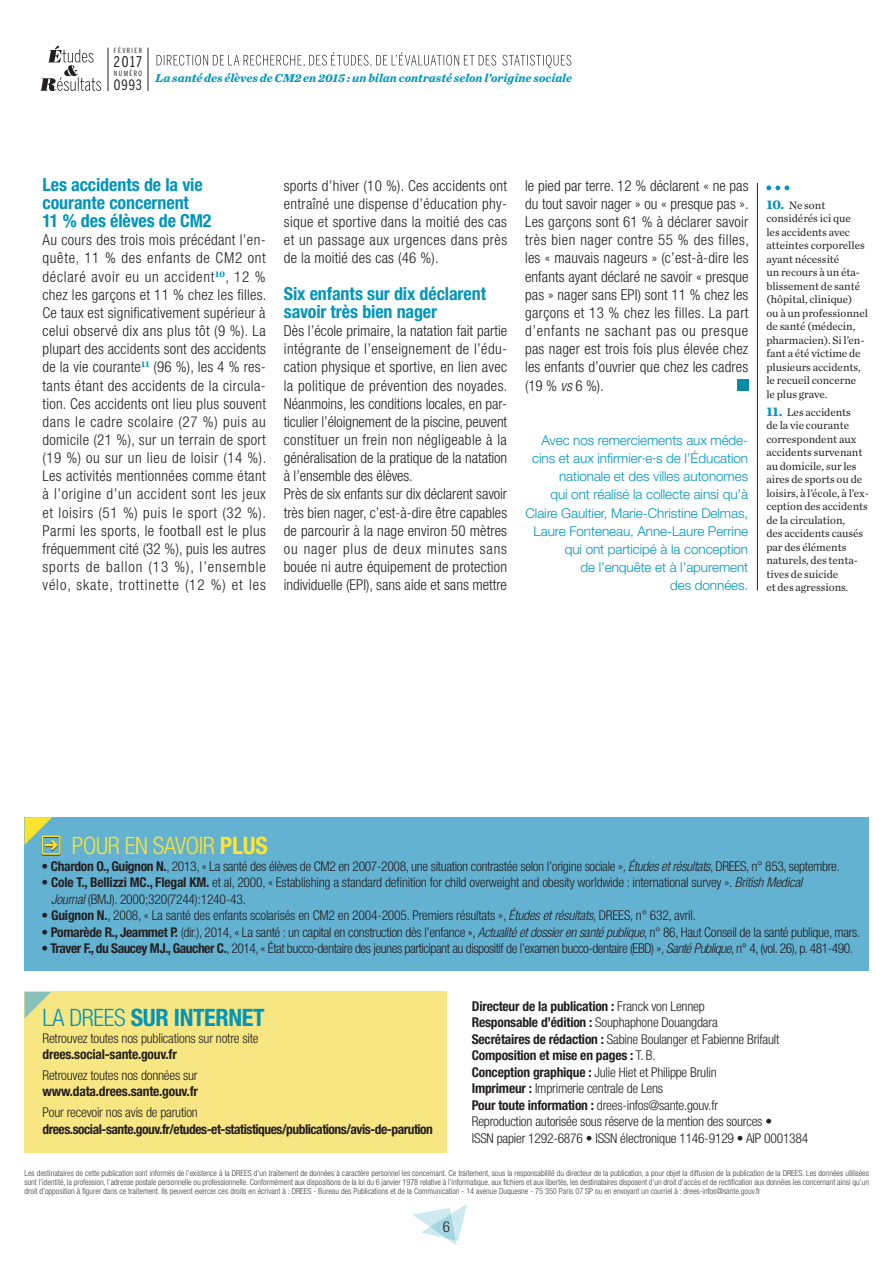
<style>
.page{position:relative;width:893px;height:1263px;background:#fff}
.page>*{position:absolute;margin:0;border:0;box-sizing:border-box;transform-origin:0 0}
.t1{font:700 condensed 24px "Helvetica Neue LT Std";letter-spacing:-.015em;color:#0095bb}
.t2{font:300 condensed 24px "Helvetica Neue LT Std";letter-spacing:-.015em;color:#fce52c}
.t3{font:700 condensed 18px/18.1px "Helvetica Neue LT Std";letter-spacing:-.005em;color:#0095bb}
.t4{font:300 condensed 15px/18.1px "Helvetica Neue LT Std";letter-spacing:.01em;color:#231f20;text-align:justify}
.t5{font:14.7px "Benton Sans Comp";color:#231f20}
.t6{font:14.25px "Benton Sans Comp";color:#231f20}
.t7{font:300 condensed 13.5px/16.5px "Helvetica Neue LT Std";letter-spacing:-.015em;color:#231f20}
.t8{font:300 13.5px/18.1px "Helvetica Neue LT Std";letter-spacing:-.005em;color:#0095bb;text-align:right}
.t9{font:300 condensed 13.5px "Helvetica Neue LT Std";letter-spacing:-.035em;color:#231f20}
.t10{font:700 condensed 13.5px "Helvetica Neue LT Std";letter-spacing:-.035em;color:#231f20}
.t11{font:700 condensed 13.5px "Helvetica Neue LT Std";letter-spacing:-.015em;color:#231f20}
.t12{font:italic 700 12px "Chronicle Text G1";letter-spacing:.005em;color:#0095bb}
.t13{font:11.25px/13.5px "Chronicle Text G1";letter-spacing:-.005em;color:#231f20}
.t14{font:300 condensed 8.25px/9px "Helvetica Neue LT Std";color:#3e3e3f;text-align:justify}
.t15{font:7.2px "Benton Sans Comp";letter-spacing:.18em;color:#231f20}
.t16{font:7.05px "Benton Sans Comp";letter-spacing:.2em;color:#231f20}
.s1{font-style:italic}
.s2{font-weight:700;font-size:13.5px;color:#0095bb}
.s3{font-weight:700}
.s4{font-weight:300}
</style>
<div class="page">
<svg style="left:412px;top:1204px;width:55px;height:41px"></svg>
<div style="left:25px;top:992px;width:422px;height:161px;background:#f7e682"></div>
<svg style="left:25px;top:992px;width:26px;height:26px"></svg>
<hr style="left:108px;top:48px;width:1px;height:43px;background:#231f20">
<hr style="left:148px;top:48px;width:1px;height:43px;background:#231f20">
<svg style="left:157px;top:52px;width:414px;height:16px"></svg>
<svg style="left:40px;top:46px;width:61px;height:45px"></svg>
<div style="left:737px;top:379px;width:11px;height:11px;background:#088ba5"></div>
<hr style="left:757px;top:183px;width:1px;height:407px;background:#231f20">
<div style="left:25px;top:817px;width:844px;height:153px;background:#64b2d2"></div>
<svg style="left:25px;top:817px;width:36px;height:38px"></svg>
<svg style="left:766px;top:185px;width:23px;height:5px"></svg>
<p class="t16" style="left:114px;top:47px;width:30px">FÉVRIER</p>
<p class="t5" style="left:114px;top:53px;width:30px">2017</p>
<p class="t15" style="left:114px;top:70px;width:30px">NUMÉRO</p>
<p class="t6" style="left:114px;top:77px;width:30px">0993</p>
<p class="t12" style="left:156px;top:68px;width:418px">La santé des élèves de CM2 en 2015 : un bilan contrasté selon l’origine sociale</p>
<p class="t3" style="left:43px;top:175px;width:171px">Les accidents de la vie courante concernent<br>11 % des élèves de CM2</p>
<p class="t4" style="left:43px;top:231px;width:225px">Au cours des trois mois précédant l’en&shy;quête, 11 % des enfants de CM2 ont déclaré avoir eu un accident<sup>10</sup>, 12 % chez les garçons et 11 % chez les filles.<br>Ce taux est significativement supérieur à celui observé dix ans plus tôt (9 %). La plupart des accidents sont des accidents de la vie courante<sup>11</sup> (96 %), les 4 % res&shy;tants étant des accidents de la circula&shy;tion. Ces accidents ont lieu plus souvent dans le cadre scolaire (27 %) puis au domicile (21 %), sur un terrain de sport (19 %) ou sur un lieu de loisir (14 %).<br>Les activités mentionnées comme étant à l’origine d’un accident sont les jeux et loisirs (51 %) puis le sport (32 %).<br>Parmi les sports, le football est le plus fréquemment cité (32 %), puis les autres sports de ballon (13 %), l’ensemble vélo, skate, trottinette (12 %) et les</p>
<p class="t4" style="left:284px;top:176px;width:225px">sports d’hiver (10 %). Ces accidents ont entraîné une dispense d’éducation phy&shy;sique et sportive dans la moitié des cas et un passage aux urgences dans près de la moitié des cas (46 %).</p>
<p class="t3" style="left:284px;top:284px;width:204px">Six enfants sur dix déclarent savoir très bien nager</p>
<p class="t4" style="left:284px;top:322px;width:225px;text-align:left">Dès l’école primaire, la natation fait partie intégrante de l’enseignement de l’édu&shy;cation physique et sportive, en lien avec la politique de prévention des noyades.<br>Néanmoins, les conditions locales, en par&shy;ticulier l’éloignement de la piscine, peuvent constituer un frein non négligeable à la généralisation de la pratique de la natation à l’ensemble des élèves.<br>Près de six enfants sur dix déclarent savoir très bien nager, c’est-à-dire être capables de parcourir à la nage environ 50 mètres ou nager plus de deux minutes sans bouée ni autre équipement de protection individuelle (EPI), sans aide et sans mettre</p>
<p class="t4" style="left:525px;top:176px;width:225px">le pied par terre. 12 % déclarent « ne pas du tout savoir nager » ou « presque pas ».<br>Les garçons sont 61 % à déclarer savoir très bien nager contre 55 % des filles, les « mauvais nageurs » (c’est-à-dire les enfants ayant déclaré ne savoir « presque pas » nager sans EPI) sont 11 % chez les garçons et 13 % chez les filles. La part d’enfants ne sachant pas ou presque pas nager est trois fois plus élevée chez les enfants d’ouvrier que chez les cadres (19 % <span class="s1">vs</span> 6 %).</p>
<p class="t8" style="left:525px;top:431px;width:224px">Avec nos remerciements aux méde&shy;cins et aux infirmier·e·s de l’Éducation nationale et des villes autonomes<br>qui ont réalisé la collecte ainsi qu’à Claire Gaultier, Marie-Christine Delmas, Laure Fonteneau, Anne-Laure Perrine qui ont participé à la conception<br>de l’enquête et à l’apurement<br>des données.</p>
<p class="t13" style="left:766px;top:198px;width:103px"><span class="s2">10.</span> Ne sont considérés ici que<br>les accidents avec atteintes corporelles ayant nécessité<br>un recours à un éta&shy;blissement de santé (hôpital, clinique)<br>ou à un professionnel de santé (médecin, pharmacien). Si l’en&shy;fant a été victime de plusieurs accidents, le recueil concerne<br>le plus grave.</p>
<p class="t13" style="left:766px;top:404px;width:104px"><span class="s2">11.</span> Les accidents<br>de la vie courante correspondent aux accidents survenant au domicile, sur les aires de sports ou de loisirs, à l’école, à l’ex&shy;ception des accidents de la circulation,<br>des accidents causés par des éléments naturels, des tenta&shy;tives de suicide<br>et des agressions.</p>
<h1 class="t2" style="left:72px;top:832px;width:197px">POUR EN SAVOIR <span class="s3">PLUS</span></h1>
<p class="t7" style="left:42px;top:857px;width:800px">• <span class="s3">Chardon O., Guignon N.</span>, 2013, « La santé des élèves de CM2 en 2007-2008, une situation contrastée selon l’origine sociale », <span class="s1">Études et résultats</span>, DREES, n° 853, septembre.</p>
<p class="t7" style="left:51px;top:874px;width:753px;text-indent:-10px">• <span class="s3">Cole T., Bellizzi MC., Flegal KM.</span> et al, 2000, « Establishing a standard definition for child overweight and obesity worldwide : international survey ». <span class="s1">British Medical<br>Journal</span> (BMJ). 2000;320(7244):1240-43.</p>
<p class="t7" style="left:42px;top:907px;width:656px">• <span class="s3">Guignon N.</span>, 2008, « La santé des enfants scolarisés en CM2 en 2004-2005. Premiers résultats », <span class="s1">Études et résultats</span>, DREES, n° 632, avril.</p>
<p class="t7" style="left:42px;top:923px;width:820px">• <span class="s3">Pomarède R., Jeammet P.</span> (dir.), 2014, « La santé : un capital en construction dès l’enfance », <span class="s1">Actualité et dossier en santé publique</span>, n° 86, Haut Conseil de la santé publique, mars.</p>
<p class="t9" style="left:42px;top:940px;width:813px">• <span class="s3">Traver F., du Saucey MJ., Gaucher C.</span>, 2014, « État bucco-dentaire des jeunes participant au dispositif de l’examen bucco-dentaire (EBD) », <span class="s1">Santé Publique</span>, n° 4, (vol. 26), p. 481-490.</p>
<p class="t7" style="left:472px;top:997px;width:338px"><span class="s3">Directeur de la publication :</span> Franck von Lennep<br><span class="s3">Responsable d’édition :</span> Souphaphone Douangdara<br><span class="s3">Secrétaires de rédaction :</span> Sabine Boulanger et Fabienne Brifault <span class="s3">Composition et mise en pages :</span> T. B.<br><span class="s3">Conception graphique :</span> Julie Hiet et Philippe Brulin<br><span class="s3">Imprimeur :</span> Imprimerie centrale de Lens<br><span class="s3">Pour toute information :</span> drees-infos@sante.gouv.fr<br>Reproduction autorisée sous réserve de la mention des sources •<br>ISSN papier 1292-6876 • ISSN électronique 1146-9129 • AIP 0001384</p>
<p class="t14" style="left:25px;top:1168px;width:846px">Les destinataires de cette publication sont informés de l’existence à la DREES d’un traitement de données à caractère personnel les concernant. Ce traitement, sous la responsabilité du directeur de la publication, a pour objet la diffusion de la publication de la DREES. Les données utilisées sont l’identité, la profession, l’adresse postale personnelle ou professionnelle. Conformément aux dispositions de la loi du 6 janvier 1978 relative à l’informatique, aux fichiers et aux libertés, les destinataires disposent d’un droit d’accès et de rectification aux données les concernant ainsi qu’un droit d’opposition à figurer dans ce traitement. Ils peuvent exercer ces droits en écrivant à : DREES - Bureau des Publications et de la Communication - 14 avenue Duquesne - 75 350 Paris 07 SP ou en envoyant un courriel à : drees-infos@sante.gouv.fr</p>
<h1 class="t1" style="left:43px;top:1003px;width:223px"><span class="s4">LA DREES</span> SUR INTERNET</h1>
<p class="t7" style="left:43px;top:1029px;width:218px">Retrouvez toutes nos publications sur notre site</p>
<p class="t11" style="left:43px;top:1046px;width:136px">drees.social-sante.gouv.fr</p>
<p class="t7" style="left:43px;top:1067px;width:157px">Retrouvez toutes nos données sur</p>
<p class="t11" style="left:43px;top:1083px;width:157px">www.data.drees.sante.gouv.fr</p>
<p class="t7" style="left:43px;top:1104px;width:157px">Pour recevoir nos avis de parution</p>
<p class="t10" style="left:43px;top:1120px;width:392px">drees.social-sante.gouv.fr/etudes-et-statistiques/publications/avis-de-parution</p>
<p class="t4" style="left:443px;top:1218px;width:9px">6</p>
</div>
